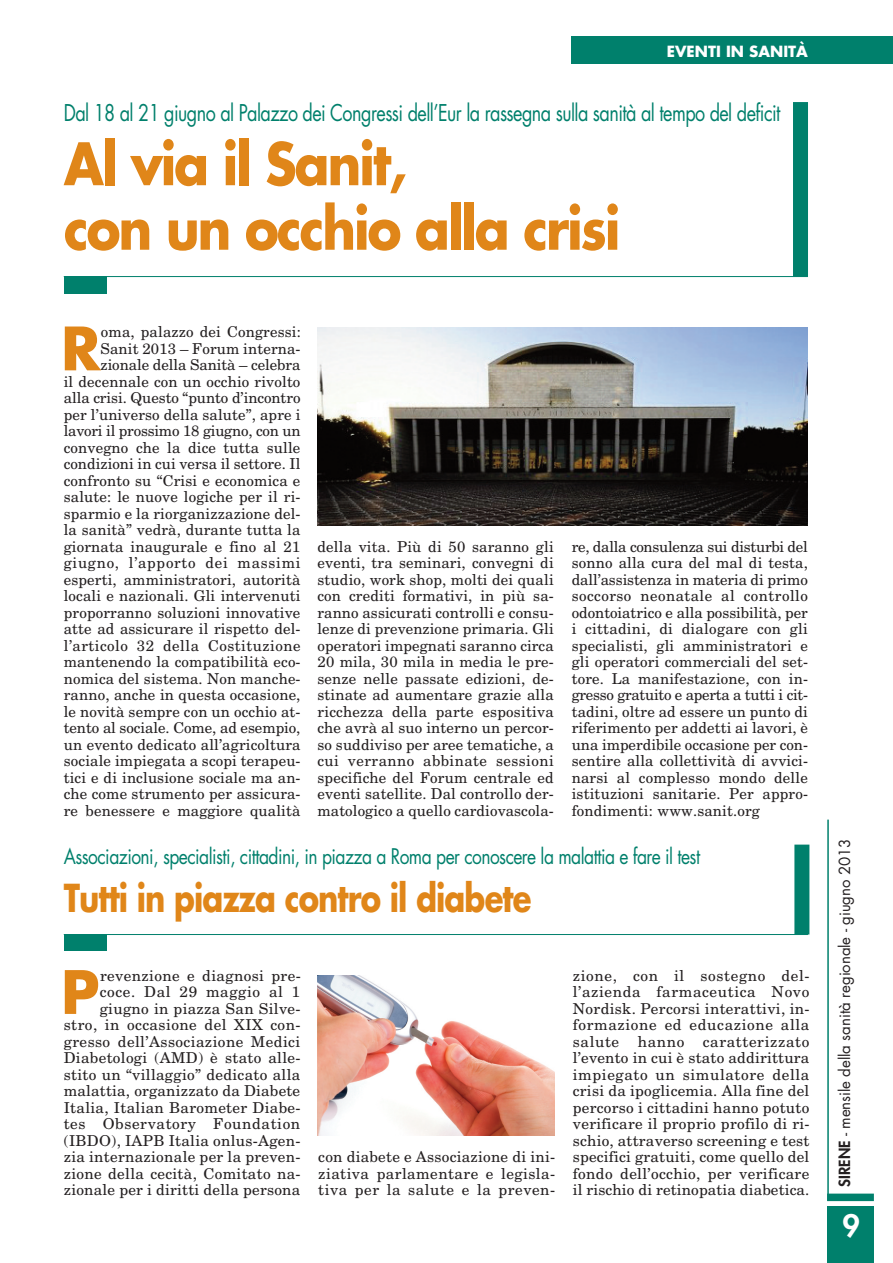
<style>
.page{position:relative;width:893px;height:1263px;background:#fff}
.page>*{position:absolute;margin:0;border:0;box-sizing:border-box;transform-origin:0 0}
.t1{font:700 58.2px "Futura";color:#e08619}
.t2{font:700 57px/64.5px "Futura";letter-spacing:-.04em;color:#e08619;scale:.9 1}
.t3{font:700 37.5px "Futura";letter-spacing:-.03em;color:#e08619;scale:.82 1}
.t4{font:800 30px "Futura";color:#fff}
.t5{font:22.5px "Futura";letter-spacing:-.03em;color:#00806c;scale:.8 1}
.t6{font:21px "Futura";letter-spacing:-.03em;color:#00806c;scale:.83 1}
.t7{font:15px/16.5px "New Century Schlbk";letter-spacing:.01em;color:#231f20;text-align:justify}
.t8{font:15px "Futura";letter-spacing:-.005em;color:#231f20}
.t9{font:700 15px "Futura";color:#fff}
.s1{font-weight:800}
</style>
<div class="page">
<div style="left:827px;top:1193px;width:47px;height:8px;background:#00806c"></div>
<hr style="left:827px;top:820px;width:2px;height:381px;background:#00806c">
<div style="left:827px;top:1207px;width:47px;height:56px;background:#00806c"></div>
<div style="left:571px;top:37px;width:322px;height:27px;background:#00806c"></div>
<div style="left:64px;top:276px;width:42px;height:17px;background:#00806c"></div>
<hr style="left:64px;top:276px;width:744px;height:1px;background:#00806c">
<div style="left:793px;top:102px;width:15px;height:175px;background:#00806c"></div>
<div style="left:64px;top:934px;width:42px;height:17px;background:#00806c"></div>
<hr style="left:64px;top:934px;width:744px;height:1px;background:#00806c">
<div style="left:794px;top:844px;width:15px;height:90px;background:#00806c"></div>
<img style="left:317px;top:327px;width:491px;height:199px">
<img style="left:317px;top:975px;width:237px;height:161px">
<p class="t9" style="left:667px;top:44px;width:143px">EVENTI IN SANITÀ</p>
<h3 class="t5" style="left:64px;top:102px;width:897px">Dal 18 al 21 giugno al Palazzo dei Congressi dell’Eur la rassegna sulla sanità al tempo del deficit</h3>
<h2 class="t2" style="left:64px;top:137px;width:620px">Al via il Sanit,<br>con un occhio alla crisi</h2>
<p class="t7" style="left:64px;top:324px;width:239px;text-align:right">oma, palazzo dei Congressi:<br>Sanit 2013 – Forum interna&shy;zionale della Sanità – celebra<br>il decennale con un occhio rivolto alla crisi. Questo “punto d’incontro per l’universo della salute”, apre i lavori il prossimo 18 giugno, con un convegno che la dice tutta sulle condizioni in cui versa il settore. Il confronto su “Crisi e economica e salute: le nuove logiche per il ri&shy;sparmio e la riorganizzazione del&shy;la sanità” vedrà, durante tutta la giornata inaugurale e fino al 21 giugno, l’apporto dei massimi esperti, amministratori, autorità locali e nazionali. Gli intervenuti proporranno soluzioni innovative atte ad assicurare il rispetto del&shy;l’articolo 32 della Costituzione mantenendo la compatibilità eco&shy;nomica del sistema. Non manche&shy;ranno, anche in questa occasione, le novità sempre con un occhio at&shy;tento al sociale. Come, ad esempio, un evento dedicato all’agricoltura sociale impiegata a scopi terapeu&shy;tici e di inclusione sociale ma an&shy;che come strumento per assicura&shy;re benessere e maggiore qualità</p>
<h1 class="t1" style="left:61px;top:322px;width:41px">R</h1>
<p class="t7" style="left:317px;top:538px;width:238px">della vita. Più di 50 saranno gli eventi, tra seminari, convegni di studio, work shop, molti dei quali con crediti formativi, in più sa&shy;ranno assicurati controlli e consu&shy;lenze di prevenzione primaria. Gli operatori impegnati saranno circa 20 mila, 30 mila in media le pre&shy;senze nelle passate edizioni, de&shy;stinate ad aumentare grazie alla ricchezza della parte espositiva che avrà al suo interno un percor&shy;so suddiviso per aree tematiche, a cui verranno abbinate sessioni specifiche del Forum centrale ed eventi satellite. Dal controllo der&shy;matologico a quello cardiovascola-</p>
<p class="t7" style="left:572px;top:538px;width:238px">re, dalla consulenza sui disturbi del sonno alla cura del mal di testa, dall’assistenza in materia di primo soccorso neonatale al controllo odontoiatrico e alla possibilità, per i cittadini, di dialogare con gli specialisti, gli amministratori e gli operatori commerciali del set&shy;tore. La manifestazione, con in&shy;gresso gratuito e aperta a tutti i cit&shy;tadini, oltre ad essere un punto di riferimento per addetti ai lavori, è una imperdibile occasione per con&shy;sentire alla collettività di avvici&shy;narsi al complesso mondo delle istituzioni sanitarie. Per appro&shy;fondimenti: www.sanit.org</p>
<h3 class="t6" style="left:64px;top:846px;width:768px">Associazioni, specialisti, cittadini, in piazza a Roma per conoscere la malattia e fare il test</h3>
<h3 class="t3" style="left:64px;top:880px;width:572px">Tutti in piazza contro il diabete</h3>
<p class="t7" style="left:64px;top:967px;width:239px;text-align:right">revenzione e diagnosi pre&shy;coce. Dal 29 maggio al 1 giugno in piazza San Silve&shy;stro, in occasione del XIX con&shy;gresso dell’Associazione Medici<br>Diabetologi (AMD) è stato alle&shy;stito un “villaggio” dedicato alla malattia, organizzato da Diabete<br>Italia, Italian Barometer Diabe&shy;tes Observatory Foundation (IBDO), IAPB Italia onlus-Agen&shy;zia internazionale per la preven&shy;zione della cecità, Comitato na&shy;zionale per i diritti della persona</p>
<h1 class="t1" style="left:61px;top:965px;width:40px">P</h1>
<p class="t7" style="left:318px;top:1149px;width:238px">con diabete e Associazione di ini&shy;ziativa parlamentare e legisla&shy;tiva per la salute e la preven-</p>
<p class="t7" style="left:573px;top:967px;width:238px">zione, con il sostegno del&shy;l’azienda farmaceutica Novo Nordisk. Percorsi interattivi, in&shy;formazione ed educazione alla salute hanno caratterizzato l’evento in cui è stato addirittura impiegato un simulatore della crisi da ipoglicemia. Alla fine del percorso i cittadini hanno potuto verificare il proprio profilo di ri&shy;schio, attraverso screening e test specifici gratuiti, come quello del fondo dell’occhio, per verificare il rischio di retinopatia diabetica.</p>
<p class="t8" style="left:838px;top:1186px;width:349px;rotate:-90deg"><span class="s1">SIRENE</span> - mensile della sanità regionale - giugno 2013</p>
<h3 class="t4" style="left:842px;top:1211px;width:19px">9</h3>
</div>
